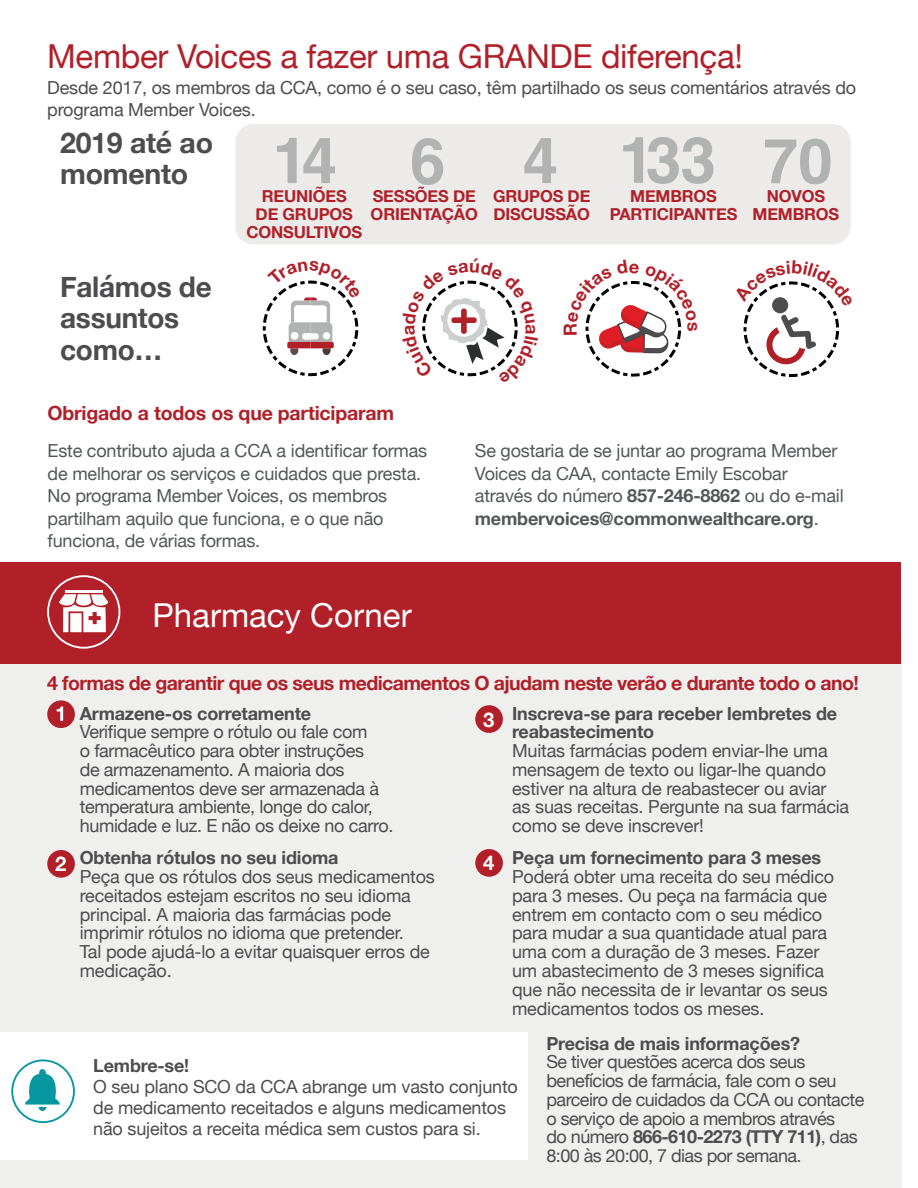
<style>
.page{position:relative;width:918px;height:1188px;background:#fff}
.page>*{position:absolute;margin:0;border:0;box-sizing:border-box;transform-origin:0 0}
.t1{font:33px "Helvetica Neue";letter-spacing:-.01em;color:#b12029}
.t2{font:33px "Helvetica Neue";color:#fff}
.t3{font:700 28.5px/31.5px "Helvetica Neue";letter-spacing:-.01em;color:#4d4d4f}
.t4{font:700 20.25px "Helvetica Neue";color:#fff}
.t5{font:700 19.5px "Helvetica Neue";letter-spacing:-.03em;color:#b12029}
.t6{font:700 19.5px "Helvetica Neue";letter-spacing:-.01em;color:#b12029}
.t7{font:18px/18.8px "Helvetica Neue";letter-spacing:-.01em;color:#4d4d4f}
.t8{font:18px/22.5px "Helvetica Neue";letter-spacing:-.01em;color:#54575a}
.t9{font:700 18px/18.8px "Helvetica Neue";letter-spacing:-.01em;color:#4d4d4f}
.t10{font:18px "Helvetica Neue";letter-spacing:-.03em;color:#4d4d4f}
.t11{font:700 18px "Helvetica Neue";letter-spacing:-.03em;color:#4d4d4f}
.t12{font:700 16.5px/36px "Helvetica Neue";letter-spacing:-.01em;color:#b11f28;text-align:center}
.s1{font-weight:700}
.s2{font-weight:400}
</style>
<div class="page">
<div style="left:0;top:637px;width:901px;height:551px;background:#efefee"></div>
<div style="left:0;top:1032px;width:528px;height:128px;background:#fff"></div>
<div style="left:235px;top:124px;width:616px;height:120px;background:#ecebea;border-radius:18px"></div>
<svg style="left:412px;top:138px;width:31px;height:47px"></svg>
<svg style="left:277px;top:138px;width:20px;height:45px"></svg>
<svg style="left:303px;top:138px;width:32px;height:45px"></svg>
<svg style="left:524px;top:138px;width:32px;height:45px"></svg>
<svg style="left:623px;top:137px;width:91px;height:47px"></svg>
<svg style="left:765px;top:139px;width:66px;height:45px"></svg>
<div style="left:0;top:562px;width:901px;height:102px;background:#b12029"></div>
<div style="left:47px;top:575px;width:73px;height:74px;border:2px solid #fff;border-radius:50%"></div>
<svg style="left:59px;top:594px;width:50px;height:38px"></svg>
<hr style="left:65px;top:590px;width:38px;height:3px;background:#fff">
<div style="left:475px;top:705px;width:28px;height:28px;background:#b12029;border-radius:50%"></div>
<div style="left:475px;top:849px;width:28px;height:28px;background:#b12029;border-radius:50%"></div>
<div style="left:47px;top:700px;width:28px;height:28px;background:#b12029;border-radius:50%"></div>
<svg style="left:57px;top:706px;width:6px;height:15px"></svg>
<div style="left:47px;top:850px;width:28px;height:28px;background:#b12029;border-radius:50%"></div>
<div style="left:11px;top:1059px;width:64px;height:64px;border:2px solid #0797a1;border-radius:50%"></div>
<svg style="left:25px;top:1069px;width:35px;height:42px"></svg>
<svg style="left:422px;top:280px;width:96px;height:97px"></svg>
<svg style="left:263px;top:280px;width:96px;height:96px"></svg>
<svg style="left:743px;top:281px;width:96px;height:96px"></svg>
<svg style="left:585px;top:281px;width:96px;height:96px"></svg>
<h1 class="t1" style="left:47px;top:32px;width:697px">Member Voices a fazer uma GRANDE diferença!</h1>
<p class="t7" style="left:47px;top:79px;width:810px">Desde 2017, os membros da CCA, como é o seu caso, têm partilhado os seus comentários através do</p>
<p class="t7" style="left:47px;top:102px;width:210px">programa Member Voices.</p>
<h2 class="t3" style="left:60px;top:127px;width:154px">2019 até ao momento</h2>
<p class="t12" style="left:256px;top:196px;width:585px">DE GRUPOS ORIENTAÇÃO DISCUSSÃO PARTICIPANTES MEMBROS</p>
<p class="t12" style="left:246px;top:178px;width:117px">REUNIÕES<br>CONSULTIVOS</p>
<p class="t12" style="left:373px;top:178px;width:219px">SESSÕES DE GRUPOS DE</p>
<p class="t12" style="left:630px;top:178px;width:88px">MEMBROS</p>
<p class="t12" style="left:767px;top:178px;width:60px">NOVOS</p>
<h2 class="t3" style="left:60px;top:271px;width:153px">Falámos de assuntos como…</h2>
<p class="t6" style="left:48px;top:398px;width:348px">Obrigado a todos os que participaram</p>
<p class="t8" style="left:48px;top:440px;width:381px">Este contributo ajuda a CCA a identificar formas</p>
<p class="t8" style="left:48px;top:463px;width:375px">de melhorar os serviços e cuidados que presta.<br>No programa Member Voices, os membros partilham aquilo que funciona, e o que não funciona, de várias formas.</p>
<p class="t2" style="left:153px;top:592px;width:261px">Pharmacy Corner</p>
<p class="t8" style="left:475px;top:440px;width:370px">Se gostaria de se juntar ao programa Member Voices da CAA, contacte Emily Escobar através do número <span class="s1">857-246-8862</span> ou do e-mail <span class="s1">membervoices@commonwealthcare.org</span>.</p>
<h3 class="t5" style="left:47px;top:668px;width:813px">4 formas de garantir que os seus medicamentos O ajudam neste verão e durante todo o ano!</h3>
<p class="t4" style="left:483px;top:704px;width:13px">3</p>
<h4 class="t9" style="left:80px;top:704px;width:233px">Armazene-os corretamente</h4>
<p class="t7" style="left:80px;top:724px;width:289px">Verifique sempre o rótulo ou fale com</p>
<p class="t7" style="left:80px;top:742px;width:301px">o farmacêutico para obter instruções de armazenamento. A maioria dos medicamentos deve ser armazenada à temperatura ambiente, longe do calor,</p>
<p class="t7" style="left:80px;top:817px;width:315px">humidade e luz. E não os deixe no carro.</p>
<h4 class="t9" style="left:80px;top:849px;width:260px">Obtenha rótulos no seu idioma</h4>
<p class="t7" style="left:80px;top:868px;width:357px">Peça que os rótulos dos seus medicamentos receitados estejam escritos no seu idioma principal. A maioria das farmácias pode imprimir rótulos no idioma que pretender.<br>Tal pode ajudá-lo a evitar quaisquer erros de medicação.</p>
<h4 class="t9" style="left:512px;top:704px;width:327px">Inscreva-se para receber lembretes de reabastecimento</h4>
<p class="t7" style="left:512px;top:742px;width:317px">Muitas farmácias podem enviar-lhe uma</p>
<p class="t7" style="left:512px;top:761px;width:315px">mensagem de texto ou ligar-lhe quando</p>
<p class="t7" style="left:512px;top:780px;width:339px">estiver na altura de reabastecer ou aviar as suas receitas. Pergunte na sua farmácia como se deve inscrever!</p>
<h4 class="t9" style="left:512px;top:849px;width:311px">Peça um fornecimento para 3 meses</h4>
<p class="t7" style="left:512px;top:868px;width:324px">Poderá obter uma receita do seu médico para 3 meses. Ou peça na farmácia que entrem em contacto com o seu médico para mudar a sua quantidade atual para uma com a duração de 3 meses. Fazer</p>
<p class="t7" style="left:512px;top:962px;width:314px">um abastecimento de 3 meses significa</p>
<p class="t7" style="left:512px;top:981px;width:317px">que não necessita de ir levantar os seus medicamentos todos os meses.</p>
<p class="t9" style="left:546px;top:1034px;width:255px">Precisa de mais informações?</p>
<p class="t4" style="left:483px;top:846px;width:13px">4</p>
<p class="t4" style="left:55px;top:848px;width:13px">2</p>
<p class="t9" style="left:93px;top:1057px;width:98px">Lembre-se!</p>
<p class="t10" style="left:546px;top:1049px;width:261px">Se tiver questões acerca dos seus</p>
<p class="t7" style="left:93px;top:1078px;width:426px">O seu plano SCO da CCA abrange um vasto conjunto</p>
<p class="t10" style="left:546px;top:1068px;width:292px">benefícios de farmácia, fale com o seu</p>
<p class="t10" style="left:546px;top:1086px;width:319px">parceiro de cuidados da CCA ou contacte</p>
<p class="t7" style="left:93px;top:1099px;width:414px">de medicamento receitados e alguns medicamentos</p>
<p class="t10" style="left:546px;top:1105px;width:290px">o serviço de apoio a membros através</p>
<p class="t7" style="left:93px;top:1120px;width:389px">não sujeitos a receita médica sem custos para si.</p>
<h4 class="t11" style="left:546px;top:1123px;width:313px"><span class="s2">do número</span> 866-610-2273 (TTY 711)<span class="s2">, das</span></h4>
<p class="t10" style="left:546px;top:1143px;width:257px">8:00 às 20:00, 7 dias por semana.</p>
</div>
